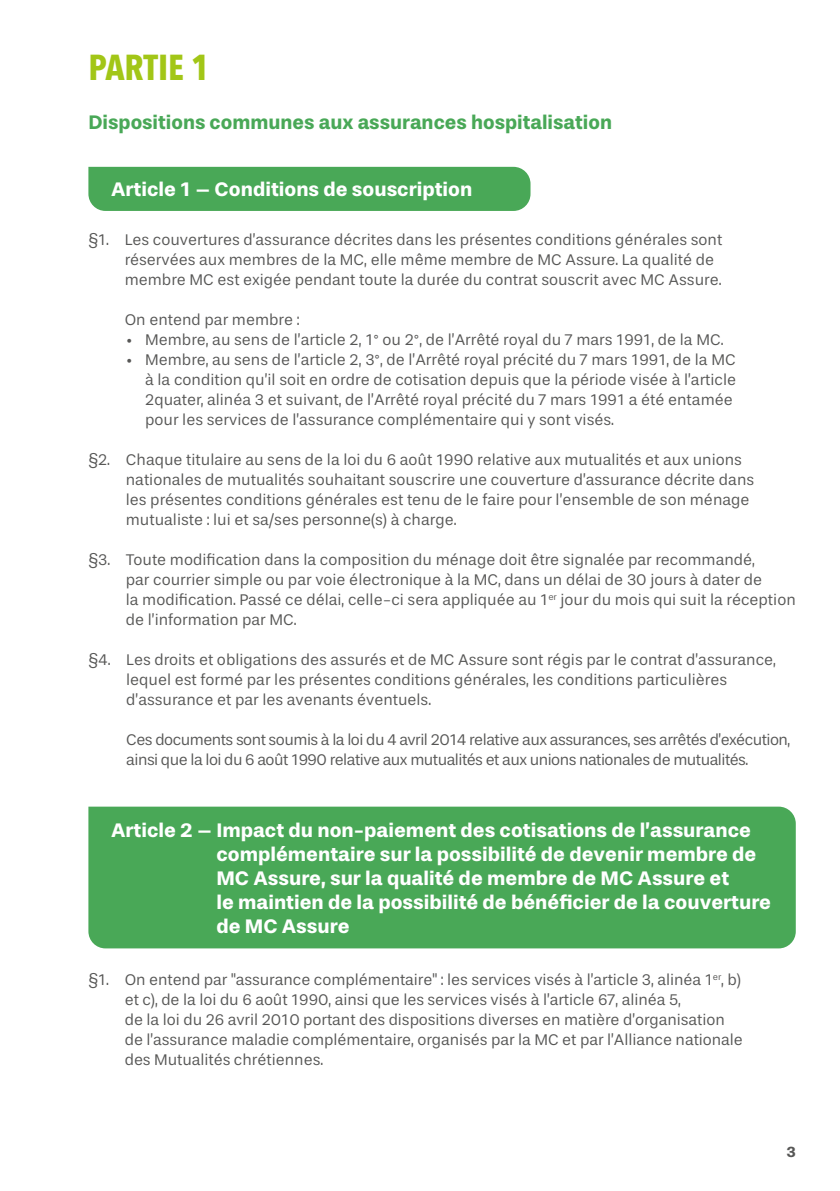
<style>
.page{position:relative;width:840px;height:1191px;background:#fff}
.page>*{position:absolute;margin:0;border:0;box-sizing:border-box;transform-origin:0 0}
.t1{font:700 36px "Avenir Next Condensed";color:#a2c617}
.t2{font:700 20px/24px "Stevie Sans";color:#fff}
.t3{font:700 20px "Stevie Sans";color:#49a857}
.t4{font:16px/20px "Stevie Sans";color:#575756}
.t5{font:16px/20px "Stevie Sans";letter-spacing:-.03em;color:#575756}
.t6{font:700 15px "Stevie Sans";color:#575756}
</style>
<div class="page">
<div style="left:88px;top:167px;width:442px;height:44px;background:#49a857"></div>
<div style="left:88px;top:806px;width:707px;height:142px;background:#49a857"></div>
<h1 class="t1" style="left:88px;top:45px;width:123px">PARTIE 1</h1>
<p class="t3" style="left:88px;top:110px;width:525px">Dispositions communes aux assurances hospitalisation</p>
<p class="t2" style="left:111px;top:178px;width:362px">Article 1 – Conditions de souscription</p>
<p class="t4" style="left:125px;top:230px;width:598px;text-indent:-36px">§1. Les couvertures d’assurance décrites dans les présentes conditions générales sont réservées aux membres de la MC, elle même membre de MC Assure. La qualité de membre MC est exigée pendant toute la durée du contrat souscrit avec MC Assure.</p>
<p class="t4" style="left:125px;top:310px;width:176px">On entend par membre :</p>
<p class="t4" style="left:126px;top:330px;width:598px">• Membre, au sens de l’article 2, 1° ou 2°, de l’Arrêté royal du 7 mars 1991, de la MC.</p>
<p class="t4" style="left:145px;top:350px;width:592px;text-indent:-19px">• Membre, au sens de l’article 2, 3°, de l’Arrêté royal précité du 7 mars 1991, de la MC à la condition qu’il soit en ordre de cotisation depuis que la période visée à l’article 2quater, alinéa 3 et suivant, de l’Arrêté royal précité du 7 mars 1991 a été entamée pour les services de l’assurance complémentaire qui y sont visés.</p>
<p class="t4" style="left:126px;top:450px;width:629px;text-indent:-37px">§2. Chaque titulaire au sens de la loi du 6 août 1990 relative aux mutualités et aux unions nationales de mutualités souhaitant souscrire une couverture d’assurance décrite dans les présentes conditions générales est tenu de le faire pour l’ensemble de son ménage mutualiste : lui et sa/ses personne(s) à charge.</p>
<p class="t4" style="left:126px;top:550px;width:671px;text-indent:-37px">§3. Toute modification dans la composition du ménage doit être signalée par recommandé,<br>par courrier simple ou par voie électronique à la MC, dans un délai de 30 jours à dater de<br>la modification. Passé ce délai, celle-ci sera appliquée au 1<sup>er</sup> jour du mois qui suit la réception de l’information par MC.</p>
<p class="t4" style="left:126px;top:650px;width:651px;text-indent:-38px">§4. Les droits et obligations des assurés et de MC Assure sont régis par le contrat d’assurance, lequel est formé par les présentes conditions générales, les conditions particulières d’assurance et par les avenants éventuels.</p>
<p class="t5" style="left:126px;top:730px;width:665px">Ces documents sont soumis à la loi du 4 avril 2014 relative aux assurances, ses arrêtés d’exécution, ainsi que la loi du 6 août 1990 relative aux mutualités et aux unions nationales de mutualités.</p>
<p class="t2" style="left:216px;top:818px;width:556px;text-indent:-105px">Article 2 – Impact du non-paiement des cotisations de l’assurance complémentaire sur la possibilité de devenir membre de MC Assure, sur la qualité de membre de MC Assure et<br>le maintien de la possibilité de bénéficier de la couverture de MC Assure</p>
<p class="t4" style="left:125px;top:970px;width:619px;text-indent:-36px">§1. On entend par "assurance complémentaire" : les services visés à l’article 3, alinéa 1<sup>er</sup>, b) et c), de la loi du 6 août 1990, ainsi que les services visés à l’article 67, alinéa 5,<br>de la loi du 26 avril 2010 portant des dispositions diverses en matière d’organisation de l’assurance maladie complémentaire, organisés par la MC et par l’Alliance nationale des Mutualités chrétiennes.</p>
<p class="t6" style="left:786px;top:1143px;width:11px">3</p>
</div>
